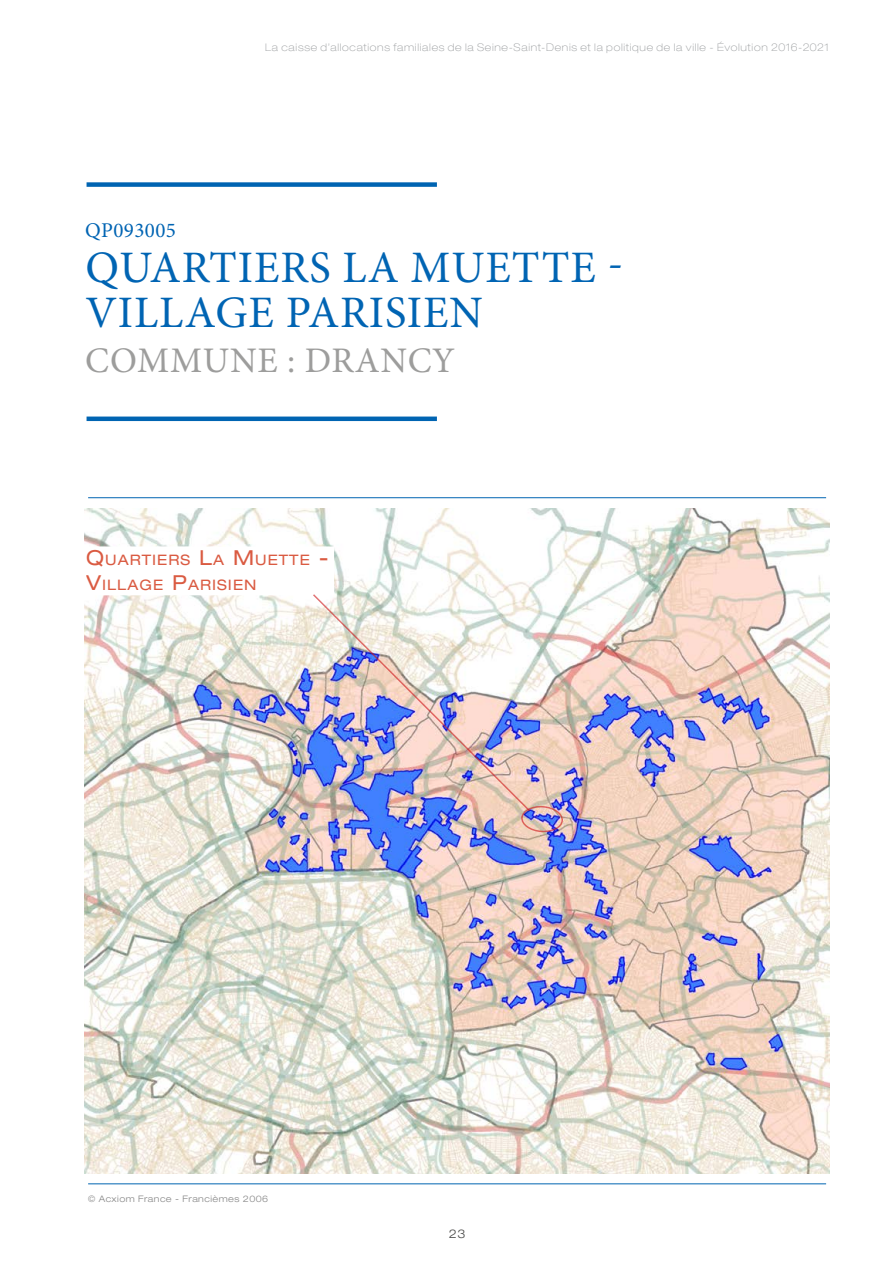
<style>
.page{position:relative;width:893px;height:1263px;background:#fff}
.page>*{position:absolute;margin:0;border:0;box-sizing:border-box;transform-origin:0 0}
.t1{font:45px/45px "Minion Pro";letter-spacing:.02em;color:#0064b3}
.t2{font:36px "Minion Pro";letter-spacing:.02em;color:#9d9d9c}
.t3{font:21px "Minion Pro";letter-spacing:.02em;color:#0064b3}
.t4{font:expanded 14.4px/24.8px "Helvetica Neue";letter-spacing:.07em;color:#da5b42}
.t5{font:300 expanded 12px "Helvetica Neue";color:#4a4a49}
.t6{font:100 expanded 10.5px "Helvetica Neue";letter-spacing:.07em;color:#999c9e}
.t7{font:300 expanded 9px "Helvetica Neue";letter-spacing:.05em;color:#878787}
.s1{font-size:20.7px}
</style>
<div class="page">
<hr style="left:88px;top:1183px;width:738px;height:1px;background:#0064b2">
<div style="left:87px;top:416px;width:350px;height:5px;background:#0064b2"></div>
<div style="left:87px;top:182px;width:350px;height:5px;background:#0064b2"></div>
<hr style="left:88px;top:497px;width:738px;height:1px;background:#0064b2">
<img style="left:85px;top:509px;width:744px;height:665px">
<div style="left:85px;top:548px;width:248px;height:46px;background:#fff"></div>
<svg style="left:520px;top:804px;width:44px;height:29px"></svg>
<img style="left:311px;top:593px;width:221px;height:220px">
<p class="t6" style="left:265px;top:41px;width:565px">La caisse d’allocations familiales de la Seine-Saint-Denis et la politique de la ville - Évolution 2016-2021</p>
<h3 class="t3" style="left:85px;top:216px;width:92px">QP093005</h3>
<h1 class="t1" style="left:85px;top:245px;width:540px">QUARTIERS LA MUETTE -<br>VILLAGE PARISIEN</h1>
<h2 class="t2" style="left:85px;top:336px;width:371px">COMMUNE : DRANCY</h2>
<h3 class="t4" style="left:86px;top:547px;width:244px"><span class="s1">Q</span>UARTIERS <span class="s1">L</span>A <span class="s1">M</span> UETTE <span class="s1">-<br>V</span>ILLAGE <span class="s1">P</span>ARISIEN</h3>
<p class="t7" style="left:88px;top:1193px;width:182px">© Acxiom France - Francièmes 2006</p>
<p class="t5" style="left:449px;top:1227px;width:18px">23</p>
</div>
